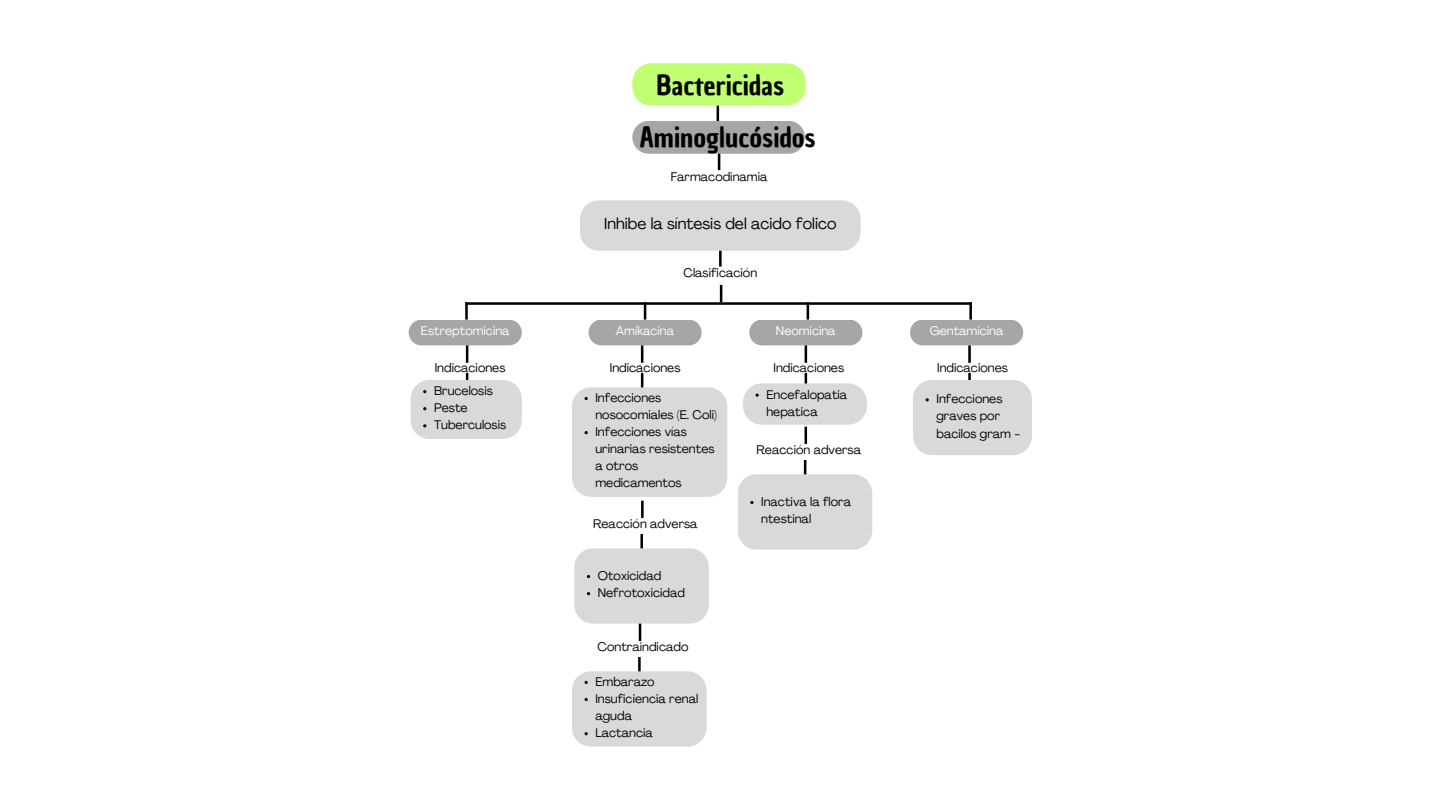
<style>
.page{position:relative;width:1440px;height:810px;background:#fff}
.page>*{position:absolute;margin:0;border:0;box-sizing:border-box;transform-origin:0 0}
.t1{font:27px/52.4px "Chau Philomene One";color:#000;text-align:center}
.t2{font:15.7px "Agrandir";color:#000}
.t3{font:12.4px/17.1px "Agrandir";color:#000}
.t4{font:12.4px "Agrandir";color:#fff}
</style>
<div class="page">
<div style="left:632px;top:63px;width:174px;height:43px;background:#c1ff72;border-radius:19px"></div>
<hr style="left:717px;top:106px;width:2px;height:31px;background:#000">
<hr style="left:718px;top:138px;width:2px;height:32px;background:#000">
<div style="left:632px;top:121px;width:173px;height:33px;background:#a6a6a6;border-radius:16px"></div>
<hr style="left:719px;top:235px;width:3px;height:32px;background:#000">
<div style="left:580px;top:200px;width:281px;height:51px;background:#d9d9d9;border-radius:19px"></div>
<svg style="left:720px;top:285px;width:2px;height:17px"></svg>
<hr style="left:465px;top:302px;width:507px;height:3px;background:#000">
<hr style="left:465px;top:302px;width:3px;height:18px;background:#000">
<hr style="left:969px;top:302px;width:3px;height:18px;background:#000">
<svg style="left:807px;top:302px;width:2px;height:18px"></svg>
<svg style="left:644px;top:302px;width:2px;height:18px"></svg>
<div style="left:409px;top:320px;width:113px;height:25px;background:#a6a6a6;border-radius:13px"></div>
<div style="left:589px;top:320px;width:113px;height:25px;background:#a6a6a6;border-radius:13px"></div>
<div style="left:749px;top:320px;width:113px;height:25px;background:#a6a6a6;border-radius:13px"></div>
<div style="left:910px;top:320px;width:113px;height:25px;background:#a6a6a6;border-radius:13px"></div>
<svg style="left:466px;top:345px;width:2px;height:18px"></svg>
<svg style="left:411px;top:373px;width:111px;height:66px"></svg>
<svg style="left:641px;top:345px;width:2px;height:18px"></svg>
<svg style="left:572px;top:373px;width:155px;height:124px"></svg>
<svg style="left:805px;top:345px;width:2px;height:18px"></svg>
<hr style="left:968px;top:345px;width:3px;height:18px;background:#000">
<hr style="left:968px;top:373px;width:3px;height:17px;background:#000">
<div style="left:913px;top:380px;width:119px;height:75px;background:#d9d9d9"></div>
<hr style="left:641px;top:501px;width:3px;height:17px;background:#000">
<hr style="left:640px;top:534px;width:3px;height:17px;background:#000">
<svg style="left:574px;top:548px;width:135px;height:93px"></svg>
<hr style="left:638px;top:657px;width:3px;height:17px;background:#000">
<div style="left:572px;top:671px;width:135px;height:76px;background:#d9d9d9"></div>
<svg style="left:743px;top:373px;width:124px;height:71px"></svg>
<svg style="left:738px;top:460px;width:134px;height:90px"></svg>
<h1 class="t1" style="left:639px;top:59px;width:178px">Bactericidas<br>Aminoglucósidos</h1>
<p class="t3" style="left:671px;top:170px;width:98px">Farmacodinamia</p>
<h1 class="t2" style="left:604px;top:217px;width:234px">Inhibe la síntesis del acido folico</h1>
<p class="t3" style="left:683px;top:265px;width:75px">Clasificación</p>
<p class="t4" style="left:421px;top:326px;width:90px">Estreptomicina</p>
<p class="t4" style="left:616px;top:326px;width:60px">Amikacina</p>
<p class="t4" style="left:776px;top:326px;width:61px">Neomicina</p>
<p class="t4" style="left:930px;top:326px;width:75px">Gentamicina</p>
<p class="t3" style="left:434px;top:357px;width:73px;line-height:23.5px">Indicaciones<br>Brucelosis</p>
<p class="t3" style="left:434px;top:401px;width:74px">Peste<br>Tuberculosis</p>
<p class="t3" style="left:610px;top:360px;width:72px">Indicaciones</p>
<p class="t3" style="left:595px;top:390px;width:123px">Infecciones nosocomiales (E. Coli)<br>Infecciones vías urinarias resistentes a otros medicamentos</p>
<p class="t3" style="left:766px;top:355px;width:82px;line-height:27px;text-align:center">Indicaciones<br>Encefalopatia</p>
<p class="t3" style="left:766px;top:404px;width:53px">hepatica</p>
<p class="t3" style="left:937px;top:360px;width:72px">Indicaciones</p>
<p class="t3" style="left:937px;top:392px;width:85px">Infecciones graves por bacilos gram -</p>
<p class="t3" style="left:756px;top:442px;width:106px">Reacción adversa</p>
<p class="t3" style="left:593px;top:516px;width:106px">Reacción adversa</p>
<p class="t3" style="left:598px;top:568px;width:89px">Otoxicidad<br>Nefrotoxicidad</p>
<p class="t3" style="left:598px;top:639px;width:92px">Contraindicado</p>
<p class="t3" style="left:595px;top:674px;width:104px">Embarazo<br>Insuficiencia renal aguda<br>Lactancia</p>
<p class="t3" style="left:761px;top:494px;width:91px">Inactiva la flora ntestinal</p>
</div>
